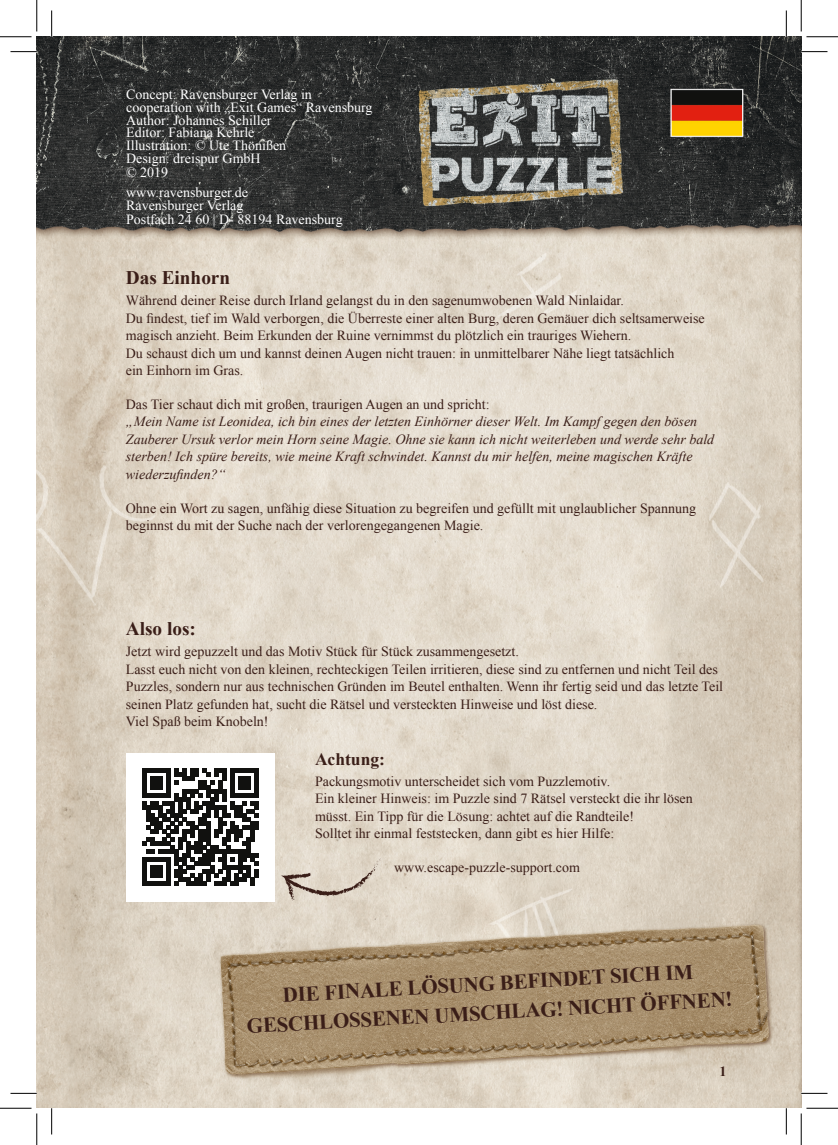
<style>
.page{position:relative;width:838px;height:1145px;background:#fff}
.page>*{position:absolute;margin:0;border:0;box-sizing:border-box;transform-origin:0 0}
.t1{font:700 21px/29.1px "Times New Roman";color:#3a1e18;text-align:center}
.t2{font:700 19.25px "Times New Roman";color:#3a1e18}
.t3{font:700 17.5px "Times New Roman";color:#3a1e18}
.t4{font:14px/17.5px "Times New Roman";color:#3a1e18}
.t5{font:italic 14px/17.5px "Times New Roman";color:#3a1e18}
.t6{font:14px/13px "Times New Roman";color:#fff}
.t7{font:700 14px "Times New Roman";color:#3a1e18}
</style>
<div class="page">
<img style="left:37px;top:37px;width:764px;height:1071px">
<svg style="left:281px;top:859px;width:99px;height:42px"></svg>
<div style="left:126px;top:753px;width:149px;height:149px;background:#fff"></div>
<svg style="left:142px;top:769px;width:117px;height:117px"></svg>
<svg style="left:10px;top:51px;width:27px;height:1px"></svg>
<svg style="left:801px;top:51px;width:26px;height:1px"></svg>
<svg style="left:10px;top:1093px;width:27px;height:1px"></svg>
<svg style="left:801px;top:1093px;width:26px;height:1px"></svg>
<svg style="left:51px;top:10px;width:1px;height:27px"></svg>
<svg style="left:51px;top:1108px;width:1px;height:26px"></svg>
<svg style="left:786px;top:10px;width:1px;height:27px"></svg>
<svg style="left:786px;top:1108px;width:1px;height:26px"></svg>
<hr style="left:0;top:36px;width:32px;height:1px;background:#000">
<hr style="left:806px;top:36px;width:31px;height:1px;background:#000">
<hr style="left:0;top:1108px;width:32px;height:1px;background:#000">
<hr style="left:806px;top:1108px;width:31px;height:1px;background:#000">
<hr style="left:36px;top:0;width:1px;height:31px;background:#000">
<hr style="left:36px;top:1113px;width:1px;height:32px;background:#000">
<hr style="left:800px;top:0;width:1px;height:31px;background:#000">
<hr style="left:800px;top:1113px;width:1px;height:32px;background:#000">
<p class="t6" style="left:126px;top:88px;width:248px">Concept: Ravensburger Verlag in cooperation with „Exit Games“ Ravensburg<br>Author: Johannes Schiller<br>Editor: Fabiana Kehrle<br>Illustration: © Ute Thönißen<br>Design: dreispur GmbH<br>© 2019</p>
<p class="t6" style="left:126px;top:185px;width:218px">www.ravensburger.de<br>Ravensburger Verlag<br>Postfach 24 60 | D- 88194 Ravensburg</p>
<h2 class="t2" style="left:126px;top:265px;width:106px">Das Einhorn</h2>
<p class="t4" style="left:126px;top:292px;width:580px">Während deiner Reise durch Irland gelangst du in den sagenumwobenen Wald Ninlaidar.<br>Du findest, tief im Wald verborgen, die Überreste einer alten Burg, deren Gemäuer dich seltsamerweise magisch anzieht. Beim Erkunden der Ruine vernimmst du plötzlich ein trauriges Wiehern.<br>Du schaust dich um und kannst deinen Augen nicht trauen: in unmittelbarer Nähe liegt tatsächlich<br>ein Einhorn im Gras.</p>
<p class="t4" style="left:126px;top:395px;width:365px">Das Tier schaut dich mit großen, traurigen Augen an und spricht:</p>
<p class="t5" style="left:126px;top:413px;width:590px">„Mein Name ist Leonidea, ich bin eines der letzten Einhörner dieser Welt. Im Kampf gegen den bösen Zauberer Ursuk verlor mein Horn seine Magie. Ohne sie kann ich nicht weiterleben und werde sehr bald sterben! Ich spüre bereits, wie meine Kraft schwindet. Kannst du mir helfen, meine magischen Kräfte wiederzufinden?“</p>
<p class="t4" style="left:126px;top:499px;width:571px">Ohne ein Wort zu sagen, unfähig diese Situation zu begreifen und gefüllt mit unglaublicher Spannung beginnst du mit der Suche nach der verlorengegangenen Magie.</p>
<h2 class="t2" style="left:126px;top:615px;width:72px">Also los:</h2>
<p class="t4" style="left:126px;top:642px;width:598px">Jetzt wird gepuzzelt und das Motiv Stück für Stück zusammengesetzt.<br>Lasst euch nicht von den kleinen, rechteckigen Teilen irritieren, diese sind zu entfernen und nicht Teil des Puzzles, sondern nur aus technischen Gründen im Beutel enthalten. Wenn ihr fertig seid und das letzte Teil seinen Platz gefunden hat, sucht die Rätsel und versteckten Hinweise und löst diese.<br>Viel Spaß beim Knobeln!</p>
<p class="t3" style="left:315px;top:747px;width:71px">Achtung:</p>
<p class="t4" style="left:315px;top:772px;width:379px">Packungsmotiv unterscheidet sich vom Puzzlemotiv.<br>Ein kleiner Hinweis: im Puzzle sind 7 Rätsel versteckt die ihr lösen müsst. Ein Tipp für die Lösung: achtet auf die Randteile!<br>Solltet ihr einmal feststecken, dann gibt es hier Hilfe:</p>
<p class="t4" style="left:394px;top:859px;width:187px">www.escape-puzzle-support.com</p>
<h1 class="t1" style="left:244px;top:981px;width:488px;rotate:-3deg">DIE FINALE LÖSUNG BEFINDET SICH IM<br>GESCHLOSSENEN UMSCHLAG! NICHT ÖFFNEN!</h1>
<p class="t7" style="left:719px;top:1061px;width:8px">1</p>
</div>
